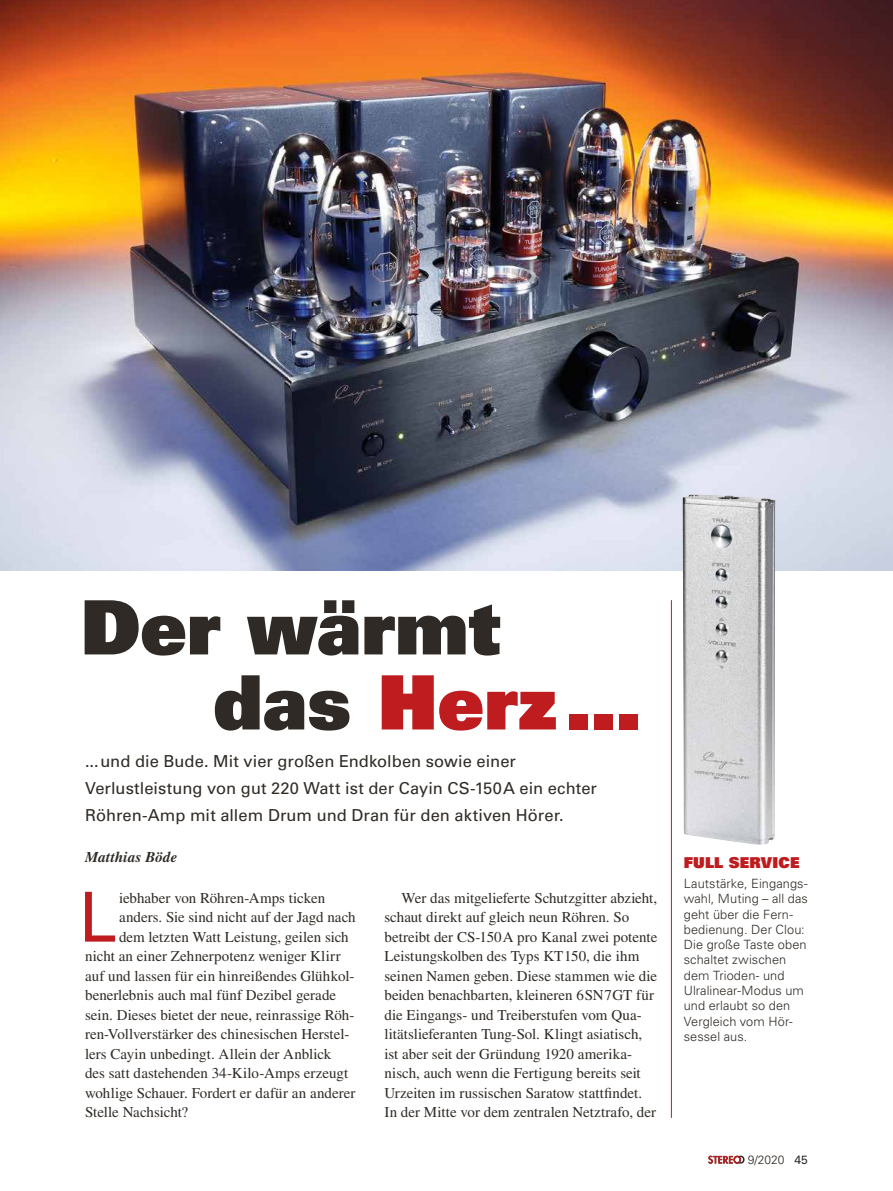
<style>
.page{position:relative;width:893px;height:1191px;background:#fff}
.page>*{position:absolute;margin:0;border:0;box-sizing:border-box;transform-origin:0 0}
.t1{font:75px/75px "Univers LT Std X Black";color:#2f2a25}
.t2{font:69px "Univers LT Std";color:#be1c1e}
.t3{font:16.5px/27px "Univers LT Std";letter-spacing:.005em;color:#2f2a25}
.t4{font:15px/19.5px "Times LT Std";color:#2f2a25}
.t5{font:italic 700 15px "Times LT Std";letter-spacing:.01em;color:#2f2a25}
.t6{font:15px "Univers LT Std X Black";letter-spacing:.015em;color:#be1c1e}
.t7{font:300 12.75px/15.3px "Univers LT Std";letter-spacing:.005em;color:#2f2a25}
.t8{font:300 12px "Univers LT Std";color:#2f2a25}
.s1{color:#be1c1e}
.s2{font-weight:400}
</style>
<div class="page">
<img style="left:0;top:0;width:893px;height:571px">
<svg style="left:708px;top:1155px;width:36px;height:8px"></svg>
<hr style="left:671px;top:600px;width:1px;height:517px;background:#be1c1e">
<img style="left:683px;top:494px;width:92px;height:351px">
<h1 class="t1" style="left:213px;top:588px;width:431px;text-indent:-132px">Der wärmt das <span class="s1">Herz...</span></h1>
<p class="t3" style="left:85px;top:747px;width:513px">...und die Bude. Mit vier großen Endkolben sowie einer<br>Verlustleistung von gut 220 Watt ist der Cayin CS-150A ein echter<br>Röhren-Amp mit allem Drum und Dran für den aktiven Hörer.</p>
<p class="t5" style="left:85px;top:848px;width:94px">Matthias Böde</p>
<h2 class="t2" style="left:79px;top:876px;width:40px">L</h2>
<p class="t4" style="left:119px;top:887px;width:208px">iebhaber von Röhren-Amps ticken</p>
<p class="t4" style="left:119px;top:907px;width:238px">anders. Sie sind nicht auf der Jagd nach</p>
<p class="t4" style="left:119px;top:926px;width:231px">dem letzten Watt Leistung, geilen sich</p>
<p class="t4" style="left:85px;top:946px;width:257px">nicht an einer Zehnerpotenz weniger Klirr</p>
<p class="t4" style="left:85px;top:965px;width:271px">auf und lassen für ein hinreißendes Glühkol-</p>
<p class="t4" style="left:85px;top:985px;width:253px">benerlebnis auch mal fünf Dezibel gerade</p>
<p class="t4" style="left:85px;top:1004px;width:271px">sein. Dieses bietet der neue, reinrassige Röh-</p>
<p class="t4" style="left:85px;top:1024px;width:266px">ren-Vollverstärker des chinesischen Herstel-</p>
<p class="t4" style="left:85px;top:1043px;width:248px">lers Cayin unbedingt. Allein der Anblick</p>
<p class="t4" style="left:85px;top:1063px;width:265px">des satt dastehenden 34-Kilo-Amps erzeugt</p>
<p class="t4" style="left:85px;top:1082px;width:272px">wohlige Schauer. Fordert er dafür an anderer</p>
<p class="t4" style="left:85px;top:1102px;width:105px">Stelle Nachsicht?</p>
<p class="t4" style="left:384px;top:887px;width:275px;text-indent:17px">Wer das mitgelieferte Schutzgitter abzieht, schaut direkt auf gleich neun Röhren. So betreibt der CS-150A pro Kanal zwei potente Leistungskolben des Typs KT150, die ihm seinen Namen geben. Diese stammen wie die beiden benachbarten, kleineren 6SN7GT für die Eingangs- und Treiberstufen vom Qua&shy;litätslieferanten Tung-Sol. Klingt asiatisch, ist aber seit der Gründung 1920 amerika&shy;nisch, auch wenn die Fertigung bereits seit Urzeiten im russischen Saratow stattfindet.<br>In der Mitte vor dem zentralen Netztrafo, der</p>
<p class="t6" style="left:684px;top:853px;width:117px">FULL SERVICE</p>
<p class="t7" style="left:684px;top:875px;width:126px">Lautstärke, Eingangs&shy;wahl, Muting – all das geht über die Fern&shy;bedienung. Der Clou:<br>Die große Taste oben schaltet zwischen dem Trioden- und<br>Ulralinear-Modus um und erlaubt so den<br>Vergleich vom Hör&shy;sessel aus.</p>
<p class="t8" style="left:748px;top:1152px;width:62px">9/2020 <span class="s2">45</span></p>
</div>
